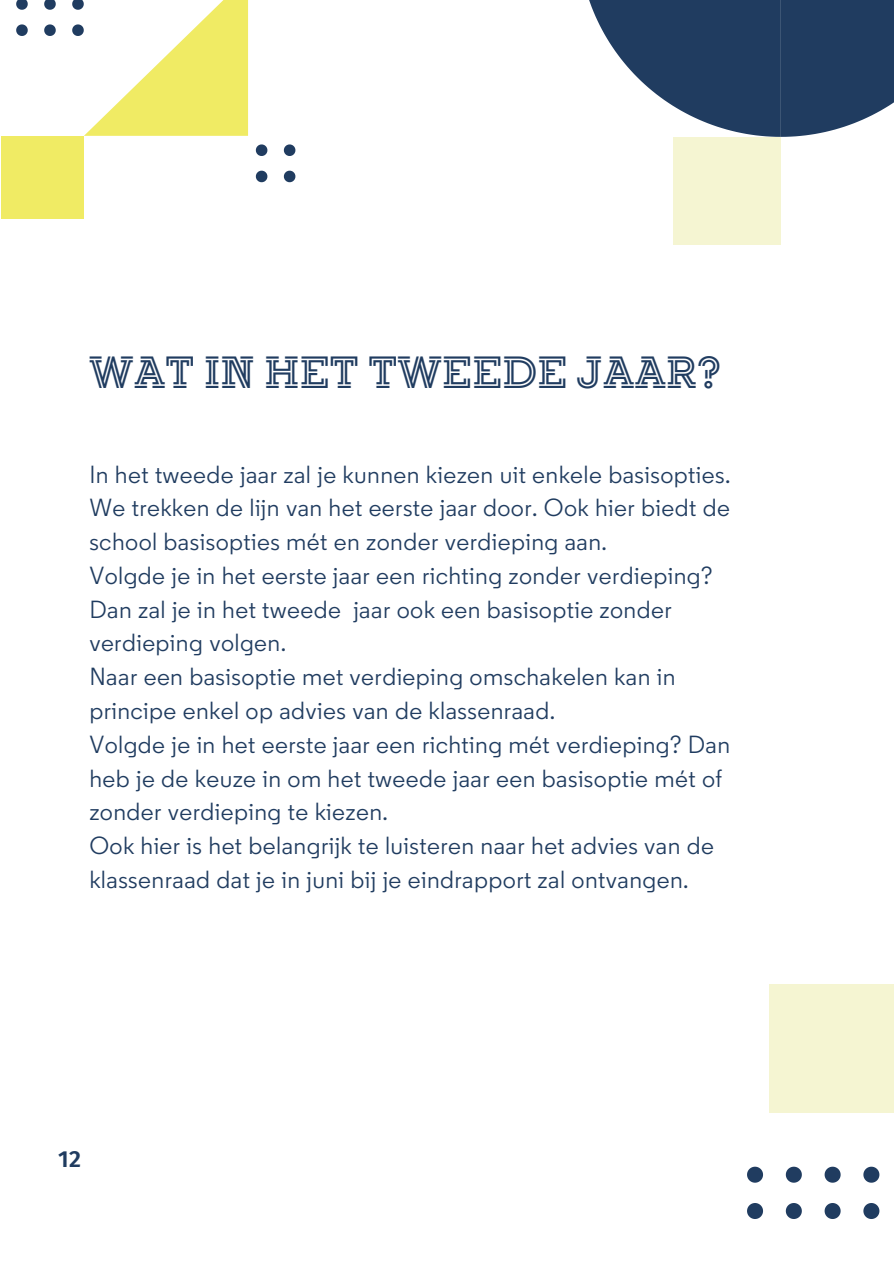
<style>
.page{position:relative;width:894px;height:1264px;background:#fff}
.page>*{position:absolute;margin:0;border:0;box-sizing:border-box;transform-origin:0 0}
.t1{font:700 45px "Regular Inline";letter-spacing:.02em;color:#203c60}
.t2{font:24.75px/33.8px "Regular";letter-spacing:.015em;color:#203c60}
.t3{font:600 23.25px "Fira Sans";color:#203c60}
</style>
<div class="page">
<svg style="left:747px;top:1166px;width:15px;height:16px"></svg>
<svg style="left:785px;top:1166px;width:16px;height:16px"></svg>
<svg style="left:824px;top:1166px;width:16px;height:16px"></svg>
<svg style="left:863px;top:1166px;width:16px;height:16px"></svg>
<svg style="left:747px;top:1203px;width:15px;height:15px"></svg>
<svg style="left:785px;top:1203px;width:16px;height:15px"></svg>
<svg style="left:824px;top:1203px;width:16px;height:15px"></svg>
<svg style="left:863px;top:1203px;width:16px;height:15px"></svg>
<div style="left:769px;top:984px;width:124px;height:128px;background:#f5f5d2"></div>
<div style="left:1px;top:136px;width:83px;height:82px;background:#f0eb64"></div>
<svg style="left:16px;top:24px;width:12px;height:12px"></svg>
<svg style="left:44px;top:24px;width:12px;height:12px"></svg>
<svg style="left:256px;top:171px;width:11px;height:11px"></svg>
<svg style="left:284px;top:171px;width:11px;height:11px"></svg>
<svg style="left:256px;top:144px;width:11px;height:12px"></svg>
<svg style="left:284px;top:144px;width:11px;height:12px"></svg>
<svg style="left:16px;top:0;width:12px;height:10px"></svg>
<svg style="left:44px;top:0;width:12px;height:10px"></svg>
<svg style="left:72px;top:0;width:176px;height:136px"></svg>
<div style="left:673px;top:137px;width:107px;height:107px;background:#f5f5d2"></div>
<svg style="left:589px;top:0;width:304px;height:137px"></svg>
<p class="t1" style="left:89px;top:345px;width:633px">WAT IN HET TWEEDE JAAR?</p>
<p class="t2" style="left:89px;top:457px;width:642px;text-align:justify">In het tweede jaar zal je kunnen kiezen uit enkele basisopties.<br>We trekken de lijn van het eerste jaar door. Ook hier biedt de school basisopties mét en zonder verdieping aan.</p>
<h1 class="t2" style="left:89px;top:558px;width:624px">Volgde je in het eerste jaar een richting zonder verdieping?<br>Dan zal je in het tweede jaar ook een basisoptie zonder verdieping volgen.</h1>
<p class="t2" style="left:89px;top:659px;width:587px">Naar een basisoptie met verdieping omschakelen kan in principe enkel op advies van de klassenraad.</p>
<p class="t2" style="left:89px;top:727px;width:642px">Volgde je in het eerste jaar een richting mét verdieping? Dan heb je de keuze in om het tweede jaar een basisoptie mét of zonder verdieping te kiezen.</p>
<p class="t2" style="left:89px;top:828px;width:626px">Ook hier is het belangrijk te luisteren naar het advies van de klassenraad dat je in juni bij je eindrapport zal ontvangen.</p>
<p class="t3" style="left:58px;top:1145px;width:24px">12</p>
</div>
